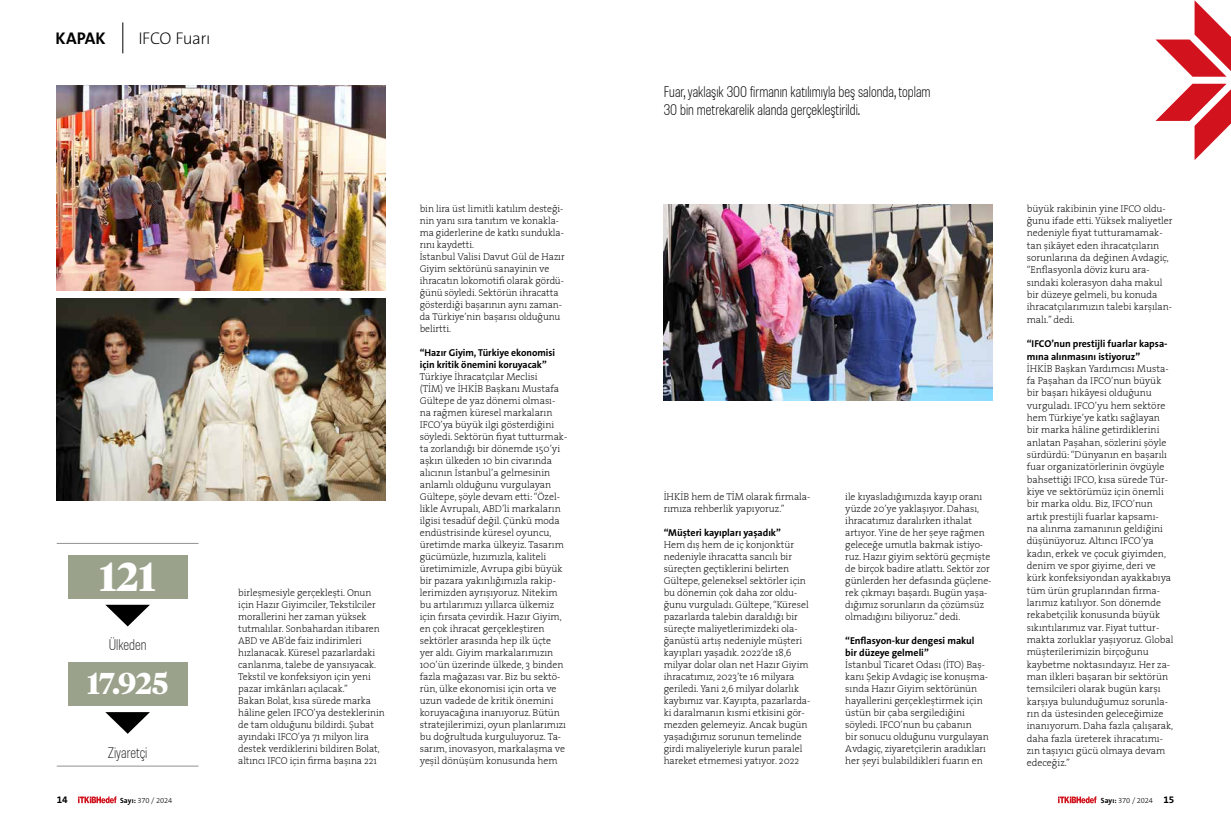
<style>
.page{position:relative;width:1231px;height:823px;background:#fff}
.page>*{position:absolute;margin:0;border:0;box-sizing:border-box;transform-origin:0 0}
.t1{font:700 40px "Tiempos Headline";color:#fff}
.t2{font:700 30px "Tiempos Headline";color:#fff}
.t3{font:200 17px "The Sans B W2";letter-spacing:-.03em;color:#000}
.t4{font:700 17px "The Sans B W7";letter-spacing:-.005em;color:#000}
.t5{font:300 semi-condensed 15px/18px "Molde";color:#000;scale:.89 1}
.t6{font:300 semi-condensed 15px "Molde";color:#282827;scale:.89 1}
.t7{font:10px/12px "The Serif";letter-spacing:-.005em;color:#000}
.t8{font:700 10px/12px "The Sans B W7";letter-spacing:-.005em;color:#000}
.t9{font:300 7.5px "The Sans B W3";letter-spacing:-.015em;color:#000}
.s1{font-family:"The Sans B W7";font-weight:700}
.s2{font-family:"The Sans B W7";font-weight:700;font-size:10px}
</style>
<div class="page">
<svg style="left:78px;top:796px;width:38px;height:6px"></svg>
<svg style="left:1058px;top:796px;width:38px;height:6px"></svg>
<hr style="left:123px;top:22px;width:1px;height:31px;background:#000">
<img style="left:663px;top:204px;width:329px;height:196px">
<img style="left:57px;top:85px;width:329px;height:205px">
<img style="left:57px;top:299px;width:329px;height:201px">
<svg style="left:1155px;top:0;width:75px;height:160px"></svg>
<div style="left:68px;top:555px;width:119px;height:43px;background:#9aa28b"></div>
<div style="left:68px;top:662px;width:119px;height:43px;background:#9aa28b"></div>
<hr style="left:57px;top:543px;width:141px;height:1px;background:#929292">
<hr style="left:57px;top:765px;width:141px;height:1px;background:#929292">
<svg style="left:105px;top:604px;width:45px;height:22px"></svg>
<svg style="left:105px;top:712px;width:45px;height:21px"></svg>
<h3 class="t4" style="left:56px;top:27px;width:52px">KAPAK</h3>
<h3 class="t3" style="left:138px;top:27px;width:73px">IFCO Fuarı</h3>
<h1 class="t1" style="left:100px;top:548px;width:58px">121</h1>
<h3 class="t6" style="left:109px;top:635px;width:44px">Ülkeden</h3>
<h2 class="t2" style="left:87px;top:662px;width:83px">17.925</h2>
<h3 class="t6" style="left:108px;top:743px;width:46px">Ziyaretçi</h3>
<p class="t7" style="left:238px;top:586px;width:148px">birleşmesiyle gerçekleşti. Onun için Hazır Giyimciler, Tekstilciler morallerini her zaman yüksek tutmalılar. Sonbahardan itibaren ABD ve AB’de faiz indirimleri hızlanacak. Küresel pazarlardaki canlanma, talebe de yansıyacak.<br>Tekstil ve konfeksiyon için yeni pazar imkânları açılacak.”<br>Bakan Bolat, kısa sürede marka hâline gelen IFCO’ya desteklerinin de tam olduğunu bildirdi. Şubat ayındaki IFCO’ya 71 milyon lira destek verdiklerini bildiren Bolat, altıncı IFCO için firma başına 221</p>
<p class="t7" style="left:420px;top:202px;width:146px">bin lira üst limitli katılım desteği&shy;nin yanı sıra tanıtım ve konakla&shy;ma giderlerine de katkı sundukla&shy;rını kaydetti.<br>İstanbul Valisi Davut Gül de Hazır<br>Giyim sektörünü sanayinin ve ihracatın lokomotifi olarak gördü&shy;ğünü söyledi. Sektörün ihracatta gösterdiği başarının aynı zaman&shy;da Türkiye’nin başarısı olduğunu belirtti.</p>
<p class="t8" style="left:420px;top:346px;width:137px">“Hazır Giyim, Türkiye ekonomisi için kritik önemini koruyacak”</p>
<p class="t7" style="left:420px;top:370px;width:149px">Türkiye İhracatçılar Meclisi<br>(TİM) ve İHKİB Başkanı Mustafa<br>Gültepe de yaz dönemi olması&shy;na rağmen küresel markaların<br>IFCO’ya büyük ilgi gösterdiğini söyledi. Sektörün fiyat tutturmak&shy;ta zorlandığı bir dönemde 150’yi aşkın ülkeden 10 bin civarında alıcının İstanbul’a gelmesinin anlamlı olduğunu vurgulayan<br>Gültepe, şöyle devam etti: “Özel&shy;likle Avrupalı, ABD’li markaların ilgisi tesadüf değil. Çünkü moda endüstrisinde küresel oyuncu, üretimde marka ülkeyiz. Tasarım gücümüzle, hızımızla, kaliteli üretimimizle, Avrupa gibi büyük bir pazara yakınlığımızla rakip&shy;lerimizden ayrışıyoruz. Nitekim bu artılarımızı yıllarca ülkemiz için fırsata çevirdik. Hazır Giyim, en çok ihracat gerçekleştiren sektörler arasında hep ilk üçte yer aldı. Giyim markalarımızın<br>100’ün üzerinde ülkede, 3 binden fazla mağazası var. Biz bu sektö&shy;rün, ülke ekonomisi için orta ve uzun vadede de kritik önemini koruyacağına inanıyoruz. Bütün stratejilerimizi, oyun planlarımızı bu doğrultuda kurguluyoruz. Ta&shy;sarım, inovasyon, markalaşma ve yeşil dönüşüm konusunda hem</p>
<h3 class="t5" style="left:663px;top:82px;width:301px">Fuar, yaklaşık 300 firmanın katılımıyla beş salonda, toplam<br>30 bin metrekarelik alanda gerçekleştirildi.</h3>
<p class="t7" style="left:663px;top:489px;width:148px">İHKİB hem de TİM olarak firmala&shy;rımıza rehberlik yapıyoruz.”</p>
<p class="t8" style="left:663px;top:526px;width:119px">“Müşteri kayıpları yaşadık”</p>
<p class="t7" style="left:663px;top:537px;width:148px">Hem dış hem de iç konjonktür nedeniyle ihracatta sancılı bir süreçten geçtiklerini belirten Gültepe, geleneksel sektörler için bu dönemin çok daha zor oldu&shy;ğunu vurguladı. Gültepe, “Küresel pazarlarda talebin daraldığı bir süreçte maliyetlerimizdeki ola&shy;ğanüstü artış nedeniyle müşteri kayıpları yaşadık. 2022’de 18,6 milyar dolar olan net Hazır Giyim ihracatımız, 2023’te 16 milyara geriledi. Yani 2,6 milyar dolarlık kaybımız var. Kayıpta, pazarlarda&shy;ki daralmanın kısmi etkisini gör&shy;mezden gelemeyiz. Ancak bugün yaşadığımız sorunun temelinde girdi maliyeleriyle kurun paralel hareket etmemesi yatıyor. 2022</p>
<p class="t7" style="left:845px;top:489px;width:148px">ile kıyasladığımızda kayıp oranı yüzde 20’ye yaklaşıyor. Dahası, ihracatımız daralırken ithalat artıyor. Yine de her şeye rağmen geleceğe umutla bakmak istiyo&shy;ruz. Hazır giyim sektörü geçmişte de birçok badire atlattı. Sektör zor günlerden her defasında güçlene&shy;rek çıkmayı başardı. Bugün yaşa&shy;dığımız sorunların da çözümsüz olmadığını biliyoruz.” dedi.</p>
<p class="t8" style="left:845px;top:634px;width:131px">“Enflasyon-kur dengesi makul bir düzeye gelmeli”</p>
<p class="t7" style="left:845px;top:657px;width:145px">İstanbul Ticaret Odası (İTO) Baş&shy;kanı Şekip Avdagiç ise konuşma&shy;sında Hazır Giyim sektörünün hayallerini gerçekleştirmek için üstün bir çaba sergilediğini söyledi. IFCO’nun bu çabanın<br>bir sonucu olduğunu vurgulayan<br>Avdagiç, ziyaretçilerin aradıkları her şeyi bulabildikleri fuarın en</p>
<p class="t7" style="left:1026px;top:202px;width:147px;line-height:12.3px">büyük rakibinin yine IFCO oldu&shy;ğunu ifade etti. Yüksek maliyetler nedeniyle fiyat tutturamamak&shy;tan şikâyet eden ihracatçıların sorunlarına da değinen Avdagiç, “Enflasyonla döviz kuru ara&shy;sındaki kolerasyon daha makul bir düzeye gelmeli, bu konuda ihracatçılarımızın talebi karşılan&shy;malı.” dedi.</p>
<p class="t8" style="left:1026px;top:337px;width:142px;line-height:12.3px">“IFCO’nun prestijli fuarlar kapsa&shy;mına alınmasını istiyoruz”</p>
<p class="t7" style="left:1026px;top:362px;width:148px;line-height:12.3px">İHKİB Başkan Yardımcısı Musta&shy;fa Paşahan da IFCO’nun büyük bir başarı hikâyesi olduğunu vurguladı. IFCO’yu hem sektöre hem Türkiye’ye katkı sağlayan bir marka hâline getirdiklerini anlatan Paşahan, sözlerini şöyle sürdürdü: “Dünyanın en başarılı fuar organizatörlerinin övgüyle bahsettiği IFCO, kısa sürede Tür&shy;kiye ve sektörümüz için önemli bir marka oldu. Biz, IFCO’nun artık prestijli fuarlar kapsamı-<br>na alınma zamanının geldiğini düşünüyoruz. Altıncı IFCO’ya kadın, erkek ve çocuk giyimden, denim ve spor giyime, deri ve kürk konfeksiyondan ayakkabıya tüm ürün gruplarından firma&shy;larımız katılıyor. Son dönemde rekabetçilik konusunda büyük sıkıntılarımız var. Fiyat tuttur&shy;makta zorluklar yaşıyoruz. Global müşterilerimizin birçoğunu kaybetme noktasındayız. Her za&shy;man ilkleri başaran bir sektörün temsilcileri olarak bugün karşı karşıya bulunduğumuz sorunla&shy;rın da üstesinden geleceğimize inanıyorum. Daha fazla çalışarak, daha fazla üreterek ihracatımı&shy;zın taşıyıcı gücü olmaya devam edeceğiz.”</p>
<p class="t8" style="left:57px;top:793px;width:12px">14</p>
<p class="t9" style="left:120px;top:795px;width:54px"><span class="s1">Sayı:</span> 370 / 2024</p>
<p class="t9" style="left:1100px;top:795px;width:75px"><span class="s1">Sayı:</span> 370 / 2024 <span class="s2">15</span></p>
</div>
